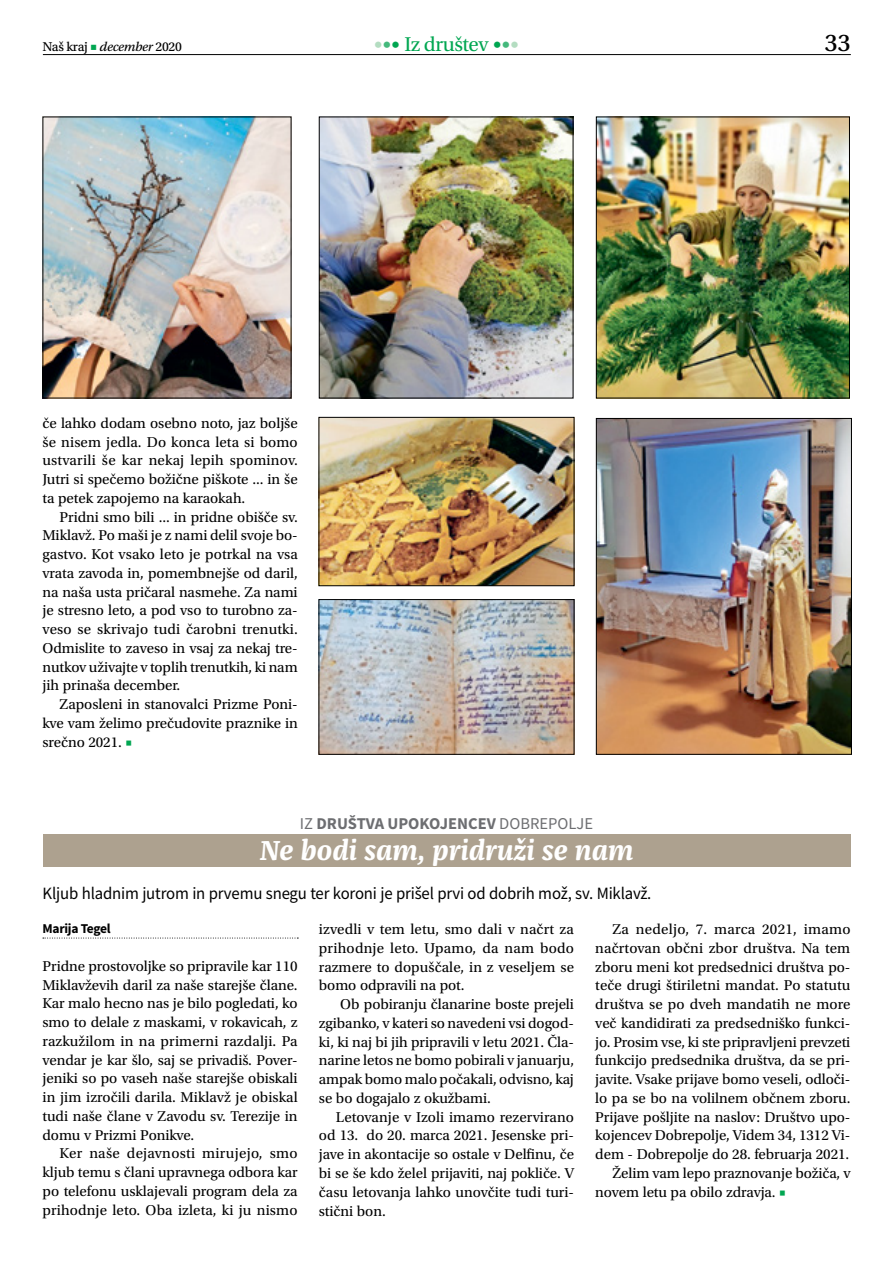
<style>
.page{position:relative;width:893px;height:1263px;background:#fff}
.page>*{position:absolute;margin:0;border:0;box-sizing:border-box;transform-origin:0 0}
.t1{font:italic 700 28.5px "Franziska Pro";color:#fff}
.t2{font:25.5px "Utopia Std Capt";color:#000}
.t3{font:21px "Utopia Std";letter-spacing:-.02em;color:#00a651}
.t4{font:17.25px "Source Sans Pro";letter-spacing:-.01em;color:#000}
.t5{font:700 16.5px "Source Sans Pro";color:#6d6e71}
.t6{font:15px/18.8px "Utopia Std";letter-spacing:-.005em;color:#000;text-align:justify}
.t7{font:15px "Utopia Std";letter-spacing:.02em;color:#000}
.t8{font:13.5px "Utopia Std Capt";letter-spacing:-.02em;color:#000}
.t9{font:700 13.5px "Source Sans Pro";letter-spacing:-.02em;color:#000}
.s1{color:#00a651}
.s2{font-family:"Utopia Std Capt It"}
.s3{font-family:"Frutiger LT Std";font-weight:300;font-size:18px;color:#b4ddc1}
.s4{font-family:"Frutiger LT Std";font-weight:300;font-size:18px;color:#45b97c}
.s5{font-family:"Frutiger LT Std";font-weight:300;font-size:18px}
.s6{font-weight:400}
</style>
<div class="page">
<hr style="left:43px;top:54px;width:808px;height:1px;background:#000">
<img style="left:45px;top:119px;width:244px;height:277px">
<img style="left:321px;top:119px;width:250px;height:277px">
<div style="left:319px;top:117px;width:254px;height:281px;border:1px solid #000"></div>
<img style="left:598px;top:119px;width:250px;height:277px">
<div style="left:596px;top:117px;width:254px;height:281px;border:1px solid #000"></div>
<img style="left:321px;top:601px;width:251px;height:151px">
<div style="left:319px;top:599px;width:255px;height:155px;border:1px solid #000"></div>
<img style="left:321px;top:419px;width:251px;height:165px">
<div style="left:319px;top:417px;width:255px;height:169px;border:1px solid #000"></div>
<img style="left:598px;top:420px;width:252px;height:332px">
<div style="left:596px;top:418px;width:256px;height:336px;border:1px solid #000"></div>
<div style="left:43px;top:834px;width:807px;height:33px;background:#ada18f"></div>
<svg style="left:43px;top:938px;width:255px;height:1px"></svg>
<p class="t8" style="left:43px;top:39px;width:141px">Naš kraj <span class="s1">■</span> <span class="s2">december</span> 2020</p>
<h3 class="t3" style="left:374px;top:32px;width:147px"><span class="s3">•</span><span class="s4">•</span><span class="s5">•</span> Iz društev <span class="s5">•</span><span class="s4">•</span><span class="s3">•</span></h3>
<h2 class="t2" style="left:825px;top:29px;width:27px">33</h2>
<p class="t6" style="left:43px;top:414px;width:257px">če lahko dodam osebno noto, jaz boljše še nisem jedla. Do konca leta si bomo ustvarili še kar nekaj lepih spominov.<br>Jutri si spečemo božične piškote ... in še ta petek zapojemo na karaokah.</p>
<p class="t6" style="left:43px;top:508px;width:257px;text-indent:17px">Pridni smo bili ... in pridne obišče sv.<br>Miklavž. Po maši je z nami delil svoje bo&shy;gastvo. Kot vsako leto je potrkal na vsa vrata zavoda in, pomembnejše od daril, na naša usta pričaral nasmehe. Za nami je stresno leto, a pod vso to turobno za&shy;veso se skrivajo tudi čarobni trenutki.<br>Odmislite to zaveso in vsaj za nekaj tre&shy;nutkov uživajte v toplih trenutkih, ki nam jih prinaša december.</p>
<p class="t6" style="left:43px;top:695px;width:257px;text-indent:17px">Zaposleni in stanovalci Prizme Poni&shy;kve vam želimo prečudovite praznike in srečno 2021. <span class="s1">■</span></p>
<p class="t5" style="left:300px;top:812px;width:295px"><span class="s6">IZ</span> DRUŠTVA UPOKOJENCEV <span class="s6">DOBREPOLJE</span></p>
<h1 class="t1" style="left:260px;top:832px;width:375px">Ne bodi sam, pridruži se nam</h1>
<p class="t4" style="left:43px;top:882px;width:610px">Kljub hladnim jutrom in prvemu snegu ter koroni je prišel prvi od dobrih mož, sv. Miklavž.</p>
<p class="t9" style="left:43px;top:920px;width:70px">Marija Tegel</p>
<p class="t6" style="left:43px;top:957px;width:257px">Pridne prostovoljke so pripravile kar 110<br>Miklavževih daril za naše starejše člane.<br>Kar malo hecno nas je bilo pogledati, ko smo to delale z maskami, v rokavicah, z razkužilom in na primerni razdalji. Pa vendar je kar šlo, saj se privadiš. Pover&shy;jeniki so po vaseh naše starejše obiskali in jim izročili darila. Miklavž je obiskal tudi naše člane v Zavodu sv. Terezije in domu v Prizmi Ponikve.</p>
<p class="t6" style="left:43px;top:1144px;width:257px;text-indent:17px">Ker naše dejavnosti mirujejo, smo kljub temu s člani upravnega odbora kar po telefonu usklajevali program dela za prihodnje leto. Oba izleta, ki ju nismo</p>
<p class="t6" style="left:319px;top:920px;width:257px">izvedli v tem letu, smo dali v načrt za prihodnje leto. Upamo, da nam bodo razmere to dopuščale, in z veseljem se bomo odpravili na pot.</p>
<p class="t6" style="left:319px;top:995px;width:257px;text-indent:21px">Ob pobiranju članarine boste prejeli zgibanko, v kateri so navedeni vsi dogod&shy;ki, ki naj bi jih pripravili v letu 2021. Čla&shy;narine letos ne bomo pobirali v januarju, ampak bomo malo počakali, odvisno, kaj se bo dogajalo z okužbami.</p>
<p class="t6" style="left:319px;top:1108px;width:257px;text-indent:17px">Letovanje v Izoli imamo rezervirano od 13. do 20. marca 2021. Jesenske pri&shy;jave in akontacije so ostale v Delfinu, če bi se še kdo želel prijaviti, naj pokliče. V času letovanja lahko unovčite tudi turi&shy;stični bon.</p>
<p class="t7" style="left:612px;top:921px;width:240px">Za nedeljo, 7. marca 2021, imamo</p>
<p class="t6" style="left:595px;top:939px;width:256px">načrtovan občni zbor društva. Na tem</p>
<p class="t6" style="left:595px;top:958px;width:257px">zboru meni kot predsednici društva po-</p>
<p class="t6" style="left:595px;top:976px;width:256px">teče drugi štiriletni mandat. Po statutu</p>
<p class="t6" style="left:595px;top:995px;width:257px">društva se po dveh mandatih ne more</p>
<p class="t6" style="left:595px;top:1014px;width:257px">več kandidirati za predsedniško funkci-</p>
<p class="t6" style="left:595px;top:1033px;width:257px">jo. Prosim vse, ki ste pripravljeni prevzeti</p>
<p class="t6" style="left:595px;top:1051px;width:257px">funkcijo predsednika društva, da se pri-</p>
<p class="t6" style="left:595px;top:1070px;width:257px">javite. Vsake prijave bomo veseli, odloči-</p>
<p class="t6" style="left:595px;top:1089px;width:257px">lo pa se bo na volilnem občnem zboru.</p>
<p class="t6" style="left:595px;top:1108px;width:257px">Prijave pošljite na naslov: Društvo upo-</p>
<p class="t6" style="left:595px;top:1126px;width:257px">kojencev Dobrepolje, Videm 34, 1312 Vi-</p>
<p class="t6" style="left:595px;top:1145px;width:256px">dem - Dobrepolje do 28. februarja 2021.</p>
<p class="t6" style="left:612px;top:1164px;width:240px">Želim vam lepo praznovanje božiča, v</p>
<p class="t6" style="left:595px;top:1183px;width:192px">novem letu pa obilo zdravja. <span class="s1">■</span></p>
</div>
